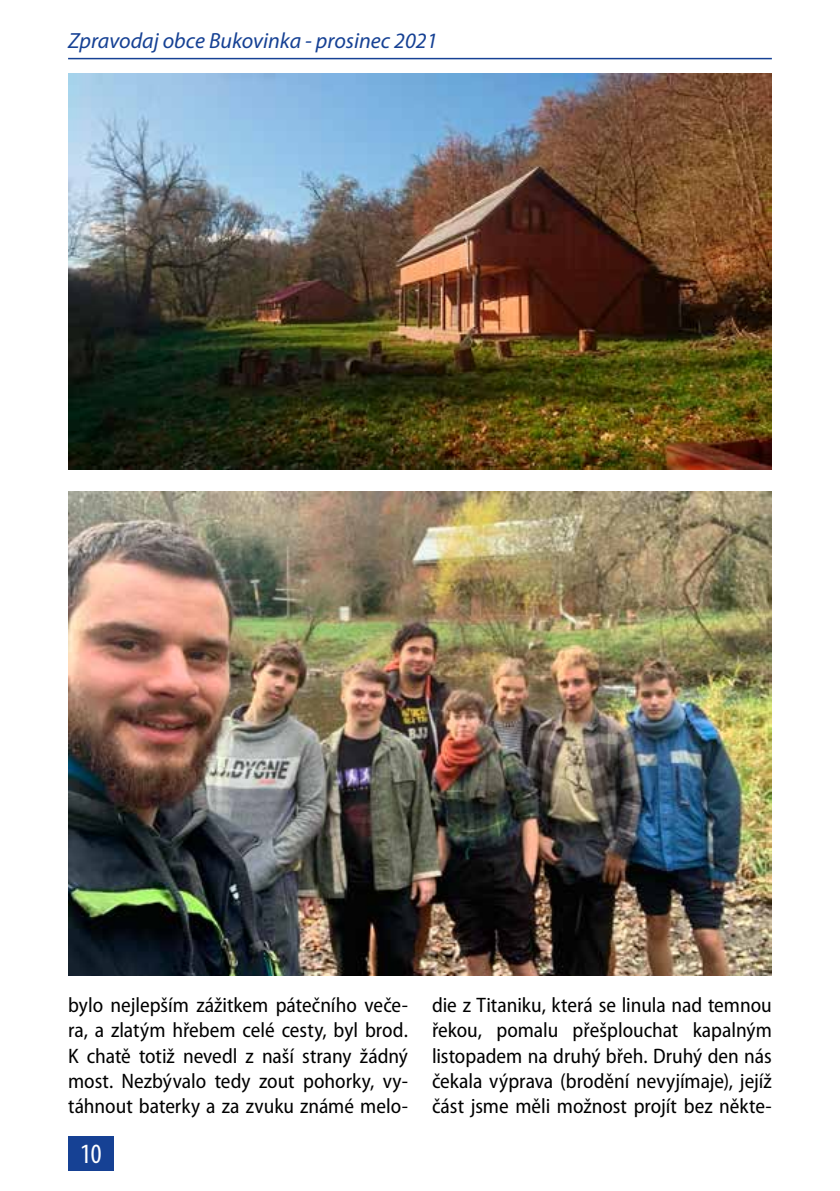
<style>
.page{position:relative;width:840px;height:1191px;background:#fff}
.page>*{position:absolute;margin:0;border:0;box-sizing:border-box;transform-origin:0 0}
.t1{font:condensed 28px "Myriad Pro";color:#fff}
.t2{font:italic 22px "Myriad Pro";color:#164194}
.t3{font:semi-condensed 21px/25.2px "Myriad Pro";color:#000;text-align:justify}
</style>
<div class="page">
<div style="left:68px;top:1136px;width:45px;height:34px;background:#164194"></div>
<hr style="left:68px;top:58px;width:703px;height:1px;background:#164194">
<img style="left:68px;top:74px;width:703px;height:395px">
<img style="left:68px;top:492px;width:703px;height:483px">
<p class="t2" style="left:68px;top:27px;width:371px">Zpravodaj obce Bukovinka - prosinec 2021</p>
<p class="t3" style="left:68px;top:992px;width:341px">bylo nejlepším zážitkem pátečního veče&shy;ra, a zlatým hřebem celé cesty, byl brod.<br>K chatě totiž nevedl z naší strany žádný most. Nezbývalo tedy zout pohorky, vy&shy;táhnout baterky a za zvuku známé melo-</p>
<p class="t3" style="left:432px;top:992px;width:341px">die z Titaniku, která se linula nad temnou řekou, pomalu přešplouchat kapalným listopadem na druhý břeh. Druhý den nás čekala výprava (brodění nevyjímaje), jejíž část jsme měli možnost projít bez někte-</p>
<h1 class="t1" style="left:80px;top:1136px;width:23px">10</h1>
</div>
